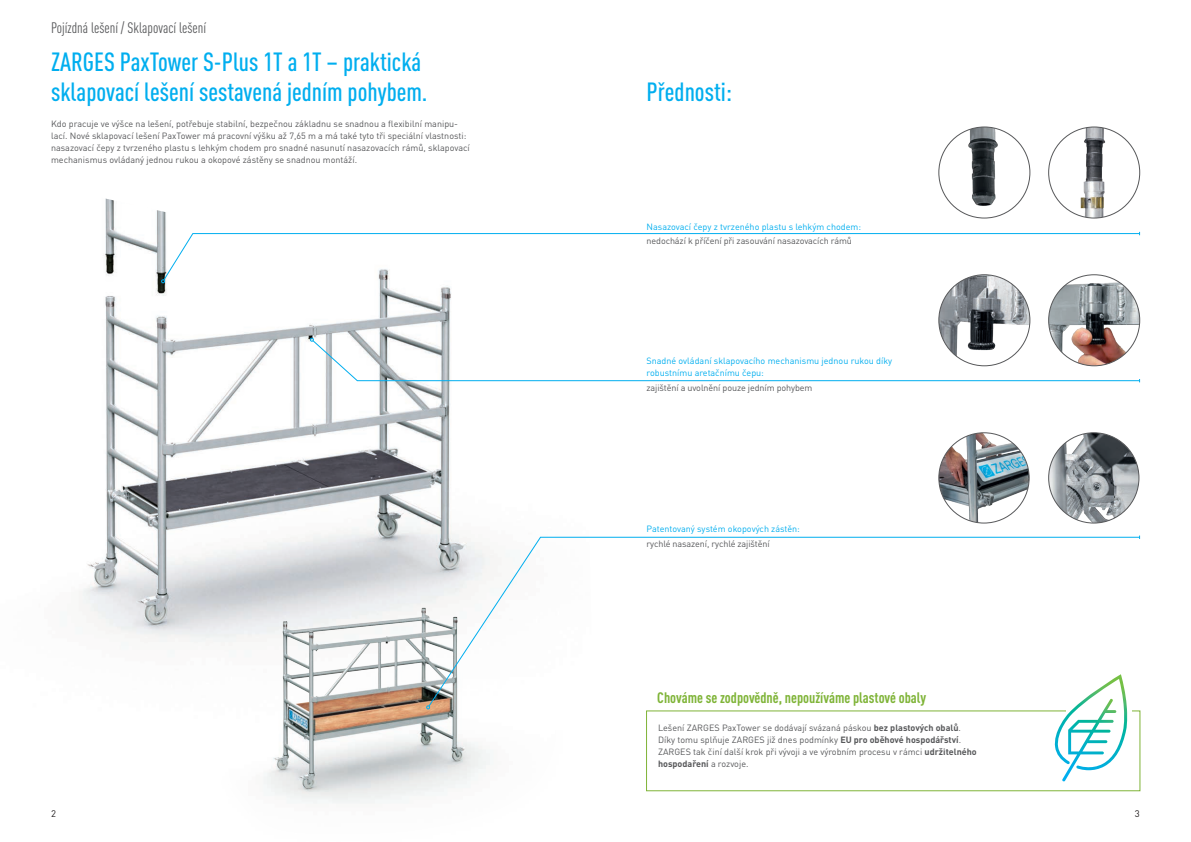
<style>
.page{position:relative;width:1191px;height:842px;background:#fff}
.page>*{position:absolute;margin:0;border:0;box-sizing:border-box;transform-origin:0 0}
.t1{font:500 condensed 26px/30px "DIN Pro";color:#00aeef}
.t2{font:700 condensed 15px "DIN Pro";color:#7fb438}
.t3{font:condensed 15px "DIN Pro";color:#57585a}
.t4{font:9.5px "DIN Pro";color:#231f20}
.t5{font:9px/12px "DIN Pro";color:#57585a}
.t6{font:9px/12px "DIN Pro";color:#00aeef}
.s1{font-weight:700}
</style>
<div class="page">
<img style="left:79px;top:198px;width:516px;height:445px">
<img style="left:1048px;top:433px;width:91px;height:90px;border-radius:45px">
<img style="left:1048px;top:275px;width:91px;height:91px;border-radius:46px">
<img style="left:1067px;top:127px;width:56px;height:91px">
<img style="left:938px;top:433px;width:91px;height:90px;border-radius:45px">
<img style="left:938px;top:275px;width:92px;height:91px;border-radius:46px">
<img style="left:940px;top:127px;width:85px;height:83px">
<svg style="left:310px;top:338px;width:830px;height:44px"></svg>
<svg style="left:163px;top:233px;width:977px;height:48px"></svg>
<svg style="left:161px;top:279px;width:4px;height:4px"></svg>
<img style="left:180px;top:605px;width:310px;height:199px">
<svg style="left:428px;top:537px;width:711px;height:170px"></svg>
<svg style="left:426px;top:705px;width:4px;height:4px"></svg>
<div style="left:646px;top:711px;width:494px;height:80px;border:1px solid #7fb438"></div>
<svg style="left:1052px;top:674px;width:75px;height:107px"></svg>
<h2 class="t3" style="left:51px;top:19px;width:157px">Pojízdná lešení / Sklapovací lešení</h2>
<h1 class="t1" style="left:51px;top:46px;width:378px">ZARGES PaxTower S-Plus 1T a 1T – praktická sklapovací lešení sestavená jedním pohybem.</h1>
<p class="t5" style="left:51px;top:117px;width:420px">Kdo pracuje ve výšce na lešení, potřebuje stabilní, bezpečnou základnu se snadnou a flexibilní manipu&shy;lací. Nové sklapovací lešení PaxTower má pracovní výšku až 7,65 m a má také tyto tři speciální vlastnosti: nasazovací čepy z tvrzeného plastu s lehkým chodem pro snadné nasunutí nasazovacích rámů, sklapovací mechanismus ovládaný jednou rukou a okopové zástěny se snadnou montáží.</p>
<p class="t4" style="left:51px;top:807px;width:6px">2</p>
<h1 class="t1" style="left:646px;top:76px;width:87px">Přednosti:</h1>
<p class="t6" style="left:646px;top:220px;width:216px">Nasazovací čepy z tvrzeného plastu s lehkým chodem:</p>
<p class="t5" style="left:646px;top:235px;width:207px">nedochází k příčení při zasouvání nasazovacích rámů</p>
<p class="t6" style="left:646px;top:355px;width:247px">Snadné ovládaní sklapovacího mechanismu jednou rukou díky robustnímu aretačnímu čepu:</p>
<p class="t5" style="left:646px;top:382px;width:167px">zajištění a uvolnění pouze jedním pohybem</p>
<p class="t6" style="left:646px;top:523px;width:155px">Patentovaný systém okopových zástěn:</p>
<p class="t5" style="left:646px;top:538px;width:125px">rychlé nasazení, rychlé zajištění</p>
<h2 class="t2" style="left:657px;top:688px;width:270px">Chováme se zodpovědně, nepoužíváme plastové obaly</h2>
<p class="t5" style="left:658px;top:721px;width:320px">Lešení ZARGES PaxTower se dodávají svázaná páskou <span class="s1">bez plastových obalů</span>.<br>Díky tomu splňuje ZARGES již dnes podmínky <span class="s1">EU pro oběhové hospodářství</span>.<br>ZARGES tak činí další krok při vývoji a ve výrobním procesu v rámci <span class="s1">udržitelného hospodaření</span> a rozvoje.</p>
<p class="t4" style="left:1135px;top:807px;width:6px">3</p>
</div>
